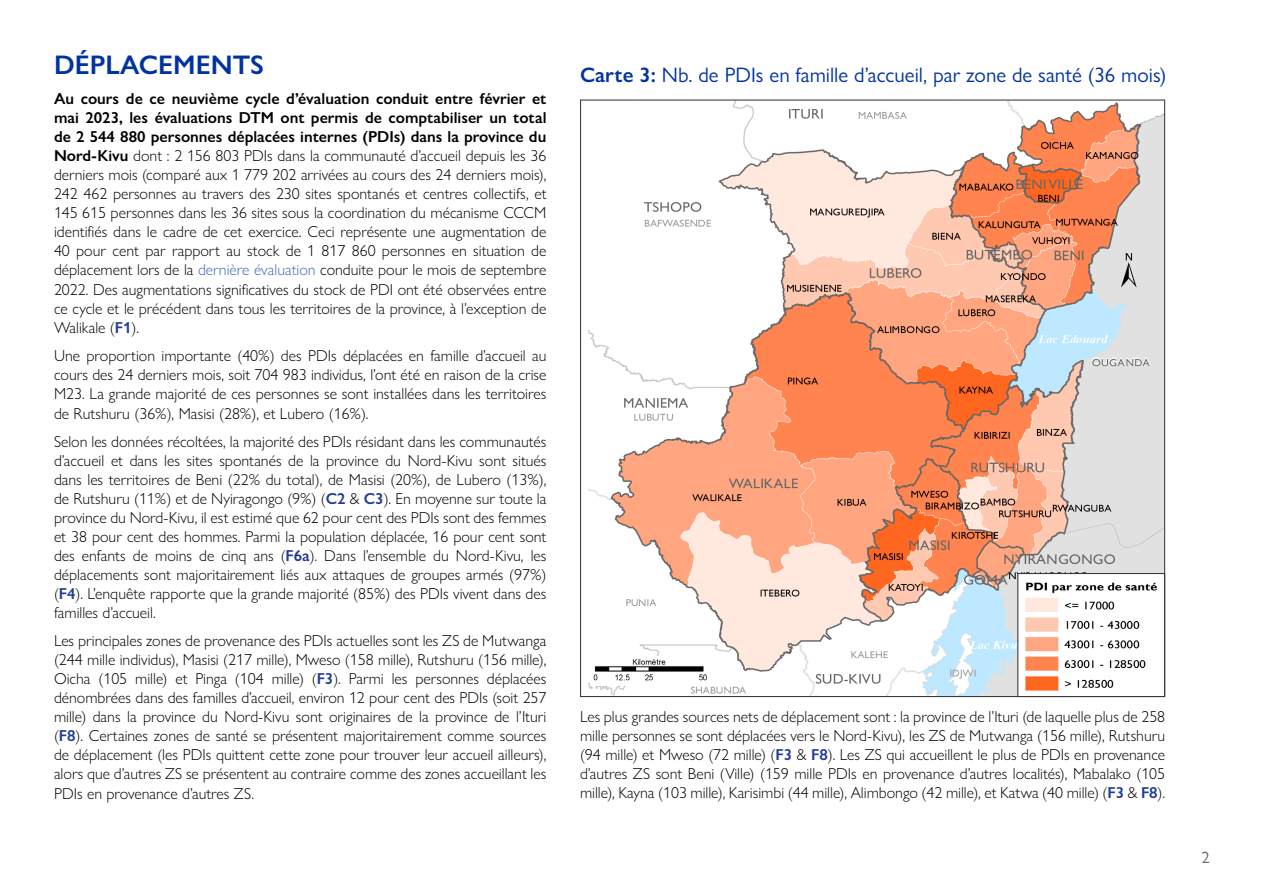
<style>
.page{position:relative;width:1263px;height:893px;background:#fff}
.page>*{position:absolute;margin:0;border:0;box-sizing:border-box;transform-origin:0 0}
.ToC_Heading{font:600 27px "Gill Sans Nova";color:#0033a1}
.ToC_Heading-2{font:21px "Gill Sans Nova";color:#0033a1}
.t1{font:16.5px "Gill Sans Nova";color:#676a6a}
.Paragraph_Style_2{font:300 15.9px/19px "Gill Sans Nova";color:#000;text-align:justify}
.s1{font-weight:600}
.s2{color:#4066b8}
.s3{font-weight:600;color:#233d95}
</style>
<div class="page">
<img style="left:589px;top:102px;width:574px;height:593px">
<svg style="left:1017px;top:572px;width:149px;height:126px"></svg>
<img style="left:590px;top:657px;width:120px;height:28px">
<p class="ToC_Heading" style="left:54px;top:48px;width:212px">DÉPLACEMENTS</p>
<p class="Paragraph_Style_2" style="left:54px;top:89px;width:494px"><span class="s1">Au cours de ce neuvième cycle d’évaluation conduit entre février et mai 2023, les évaluations DTM ont permis de comptabiliser un total de 2 544 880 personnes déplacées internes (PDIs) dans la province du Nord-Kivu</span> dont : 2 156 803 PDIs dans la communauté d’accueil depuis les 36 derniers mois (comparé aux 1 779 202 arrivées au cours des 24 derniers mois), 242 462 personnes au travers des 230 sites spontanés et centres collectifs, et 145 615 personnes dans les 36 sites sous la coordination du mécanisme CCCM identifiés dans le cadre de cet exercice. Ceci représente une augmentation de 40 pour cent par rapport au stock de 1 817 860 personnes en situation de déplacement lors de la <span class="s2">dernière évaluation</span> conduite pour le mois de septembre 2022. Des augmentations significatives du stock de PDI ont été observées entre ce cycle et le précédent dans tous les territoires de la province, à l’exception de Walikale (<span class="s3">F1</span>).</p>
<p class="Paragraph_Style_2" style="left:54px;top:346px;width:494px">Une proportion importante (40%) des PDIs déplacées en famille d’accueil au cours des 24 derniers mois, soit 704 983 individus, l’ont été en raison de la crise M23. La grande majorité de ces personnes se sont installées dans les territoires de Rutshuru (36%), Masisi (28%), et Lubero (16%).</p>
<p class="Paragraph_Style_2" style="left:54px;top:431px;width:494px">Selon les données récoltées, la majorité des PDIs résidant dans les communautés d’accueil et dans les sites spontanés de la province du Nord-Kivu sont situés dans les territoires de Beni (22% du total), de Masisi (20%), de Lubero (13%), de Rutshuru (11%) et de Nyiragongo (9%) (<span class="s3">C2</span> &amp; <span class="s3">C3</span>). En moyenne sur toute la province du Nord-Kivu, il est estimé que 62 pour cent des PDIs sont des femmes et 38 pour cent des hommes. Parmi la population déplacée, 16 pour cent sont des enfants de moins de cinq ans (<span class="s3">F6a</span>). Dans l’ensemble du Nord-Kivu, les déplacements sont majoritairement liés aux attaques de groupes armés (97%) (<span class="s3">F4</span>). L’enquête rapporte que la grande majorité (85%) des PDIs vivent dans des familles d’accueil.</p>
<p class="Paragraph_Style_2" style="left:54px;top:631px;width:494px">Les principales zones de provenance des PDIs actuelles sont les ZS de Mutwanga (244 mille individus), Masisi (217 mille), Mweso (158 mille), Rutshuru (156 mille), Oicha (105 mille) et Pinga (104 mille) (<span class="s3">F3</span>). Parmi les personnes déplacées dénombrées dans des familles d’accueil, environ 12 pour cent des PDIs (soit 257 mille) dans la province du Nord-Kivu sont originaires de la province de l’Ituri (<span class="s3">F8</span>). Certaines zones de santé se présentent majoritairement comme sources de déplacement (les PDIs quittent cette zone pour trouver leur accueil ailleurs), alors que d’autres ZS se présentent au contraire comme des zones accueillant les PDIs en provenance d’autres ZS.</p>
<p class="ToC_Heading-2" style="left:580px;top:62px;width:588px"><span class="s1">Carte 3:</span> Nb. de PDIs en famille d’accueil, par zone de santé (36 mois)</p>
<p class="Paragraph_Style_2" style="left:580px;top:707px;width:587px">Les plus grandes sources nets de déplacement sont : la province de l’Ituri (de laquelle plus de 258 mille personnes se sont déplacées vers le Nord-Kivu), les ZS de Mutwanga (156 mille), Rutshuru (94 mille) et Mweso (72 mille) (<span class="s3">F3</span> &amp; <span class="s3">F8</span>). Les ZS qui accueillent le plus de PDIs en provenance d’autres ZS sont Beni (Ville) (159 mille PDIs en provenance d’autres localités), Mabalako (105 mille), Kayna (103 mille), Karisimbi (44 mille), Alimbongo (42 mille), et Katwa (40 mille) (<span class="s3">F3</span> &amp; <span class="s3">F8</span>).</p>
<p class="t1" style="left:1201px;top:847px;width:10px">2</p>
</div>
